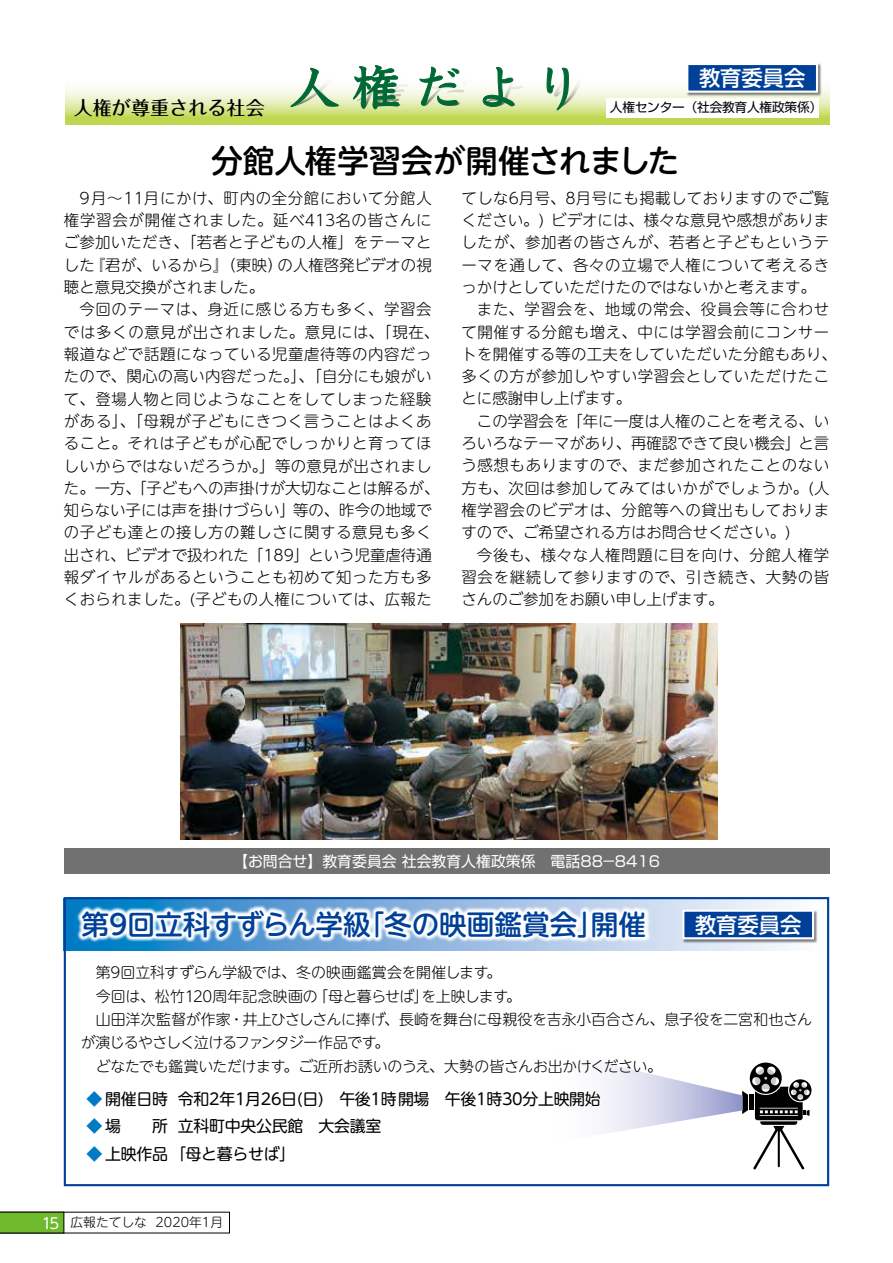
<style>
.page{position:relative;width:893px;height:1263px;background:#fff}
.page>*{position:absolute;margin:0;border:0;box-sizing:border-box;transform-origin:0 0}
.t1{font:51px "Utrillo Pro DB";letter-spacing:.205em;color:#006935}
.t2{font:500 31.95px "UD Shin M Go Pro";letter-spacing:-.005em;color:#000}
.t3{font:500 27.6px "UD Shin M Go Pro";color:#004098}
.t4{font:500 21.3px "UD Shin Go Pro";color:#fff}
.t5{font:500 19.05px "Maru Fo Pro";color:#000}
.t6{font:15.9px "UD Shin M Go Pro";letter-spacing:-.02em;color:#000}
.t7{font:300 15.45px/22.4px "UD Shin M Go Pro";letter-spacing:.04em;color:#000;text-align:justify}
.t8{font:300 15.45px "UD Shin M Go Pro";color:#000}
.t9{font:300 15.45px "UD Shin M Go Pro";letter-spacing:.015em;color:#000}
.t10{font:300 14.85px "UD Shin M Go Pro";letter-spacing:-.015em;color:#000}
.t11{font:14.85px "Shin Go Pr 6";color:#fff}
.t12{font:300 14.85px "UD Shin M Go Pro";letter-spacing:-.05em;color:#000}
.t13{font:12.75px "Shin Go Pr 6";letter-spacing:-.02em;color:#000}
.t14{font:300 12.75px "UD Shin M Go Pro";color:#000}
.s1{color:#007ac3}
.s2{font-weight:400;font-size:14.85px;color:#fff}
</style>
<div class="page">
<svg style="left:65px;top:79px;width:764px;height:46px"></svg>
<svg style="left:291px;top:68px;width:48px;height:39px"></svg>
<svg style="left:353px;top:65px;width:56px;height:44px"></svg>
<svg style="left:419px;top:66px;width:40px;height:40px"></svg>
<svg style="left:483px;top:67px;width:31px;height:40px"></svg>
<svg style="left:547px;top:67px;width:22px;height:43px"></svg>
<div style="left:607px;top:98px;width:212px;height:19px;background:#fff"></div>
<div style="left:686px;top:63px;width:136px;height:34px;background:#000;opacity:.5"></div>
<div style="left:687px;top:64px;width:130px;height:28px;background:#004098"></div>
<div style="left:686px;top:63px;width:132px;height:30px;border:2px solid #fff"></div>
<div style="left:64px;top:849px;width:765px;height:25px;background:#727171"></div>
<img style="left:180px;top:623px;width:538px;height:216px">
<svg style="left:67px;top:900px;width:745px;height:50px;background:#91bce2"></svg>
<div style="left:64px;top:897px;width:765px;height:289px;border:2px solid #004098"></div>
<svg style="left:77px;top:904px;width:574px;height:39px"></svg>
<div style="left:682px;top:910px;width:136px;height:33px;background:#000;opacity:.5"></div>
<div style="left:683px;top:911px;width:130px;height:27px;background:#004098"></div>
<div style="left:682px;top:909px;width:132px;height:30px;border:2px solid #fff"></div>
<svg style="left:604px;top:1062px;width:207px;height:107px"></svg>
<svg style="left:176px;top:1183px;width:259px;height:4px"></svg>
<svg style="left:0;top:1212px;width:230px;height:21px"></svg>
<p class="t5" style="left:74px;top:92px;width:193px">人権が尊重される社会</p>
<h1 class="t1" style="left:288px;top:54px;width:297px">人権だより</h1>
<h3 class="t4" style="left:699px;top:61px;width:108px">教育委員会</h3>
<p class="t13" style="left:610px;top:97px;width:214px">人権センター（社会教育人権政策係）</p>
<h2 class="t2" style="left:211px;top:134px;width:470px">分館人権学習会が開催されました</h2>
<p class="t7" style="left:64px;top:186px;width:369px;text-indent:15px">9月～11月にかけ、町内の全分館において分館人権学習会が開催されました。延べ413名の皆さんにご参加いただき、「若者と子どもの人権」をテーマとした『君が、いるから』（東映）の人権啓発ビデオの視聴と意見交換がされました。</p>
<p class="t7" style="left:64px;top:297px;width:377px;text-align:center">今回のテーマは、身近に感じる方も多く、学習会<br>では多くの意見が出されました。意見には、「現在、報道などで話題になっている児童虐待等の内容だったので、関心の高い内容だった。」、「自分にも娘がいて、登場人物と同じようなことをしてしまった経験がある」、「母親が子どもにきつく言うことはよくあること。それは子どもが心配でしっかりと育ってほしいからではないだろうか。」等の意見が出されました。一方、「子どもへの声掛けが大切なことは解るが、知らない子には声を掛けづらい」等の、昨今の地域での子ども達との接し方の難しさに関する意見も多く出され、ビデオで扱われた「189」という児童虐待通報ダイヤルがあるということも初めて知った方も多くおられました。(子どもの人権については、広報た</p>
<p class="t7" style="left:461px;top:186px;width:369px">てしな6月号、8月号にも掲載しておりますのでご覧</p>
<p class="t8" style="left:461px;top:208px;width:369px">ください。) ビデオには、様々な意見や感想がありま</p>
<p class="t7" style="left:461px;top:230px;width:369px">したが、参加者の皆さんが、若者と子どもというテ</p>
<p class="t7" style="left:461px;top:253px;width:369px">ーマを通して、各々の立場で人権について考えるき</p>
<p class="t8" style="left:461px;top:274px;width:356px">っかけとしていただけたのではないかと考えます。</p>
<p class="t7" style="left:477px;top:297px;width:354px">また、学習会を、地域の常会、役員会等に合わせ</p>
<p class="t7" style="left:461px;top:320px;width:369px">て開催する分館も増え、中には学習会前にコンサー</p>
<p class="t9" style="left:461px;top:341px;width:377px">トを開催する等の工夫をしていただいた分館もあり、</p>
<p class="t7" style="left:461px;top:364px;width:369px">多くの方が参加しやすい学習会としていただけたこ</p>
<p class="t8" style="left:461px;top:386px;width:171px">とに感謝申し上げます。</p>
<p class="t8" style="left:477px;top:408px;width:354px">この学習会を「年に一度は人権のことを考える、い</p>
<p class="t8" style="left:461px;top:431px;width:369px">ろいろなテーマがあり、再確認できて良い機会」と言</p>
<p class="t7" style="left:461px;top:454px;width:369px">う感想もありますので、まだ参加されたことのない</p>
<p class="t7" style="left:461px;top:476px;width:369px">方も、次回は参加してみてはいかがでしょうか。(人</p>
<p class="t7" style="left:461px;top:498px;width:369px">権学習会のビデオは、分館等への貸出もしておりま</p>
<p class="t8" style="left:461px;top:520px;width:331px">すので、ご希望される方はお問合せください。)</p>
<p class="t7" style="left:477px;top:543px;width:354px">今後も、様々な人権問題に目を向け、分館人権学</p>
<p class="t7" style="left:461px;top:565px;width:369px">習会を継続して参りますので、引き続き、大勢の皆</p>
<p class="t8" style="left:461px;top:587px;width:264px">さんのご参加をお願い申し上げます。</p>
<p class="t11" style="left:233px;top:849px;width:429px">【お問合せ】教育委員会 社会教育人権政策係　電話88－8416</p>
<h3 class="t3" style="left:82px;top:902px;width:566px">第9回立科すずらん学級「冬の映画鑑賞会」開催</h3>
<h3 class="t4" style="left:695px;top:907px;width:108px">教育委員会</h3>
<p class="t10" style="left:96px;top:961px;width:407px">第9回立科すずらん学級では、冬の映画鑑賞会を開催します。</p>
<p class="t10" style="left:96px;top:984px;width:427px">今回は、松竹120周年記念映画の「母と暮らせば」を上映します。</p>
<p class="t10" style="left:96px;top:1007px;width:718px">山田洋次監督が作家・井上ひさしさんに捧げ、長崎を舞台に母親役を吉永小百合さん、息子役を二宮和也さん</p>
<p class="t12" style="left:81px;top:1031px;width:310px">が演じるやさしく泣けるファンタジー作品です。</p>
<p class="t10" style="left:96px;top:1054px;width:568px">どなたでも鑑賞いただけます。ご近所お誘いのうえ、大勢の皆さんお出かけください。</p>
<p class="t6" style="left:86px;top:1086px;width:516px"><span class="s1">◆</span> 開催日時 令和2年1月26日(日)　午後1時開場　午後1時30分上映開始</p>
<p class="t6" style="left:86px;top:1113px;width:296px"><span class="s1">◆</span> 場　　所 立科町中央公民館　大会議室</p>
<p class="t6" style="left:86px;top:1141px;width:210px"><span class="s1">◆</span> 上映作品 「母と暮らせば」</p>
<p class="t14" style="left:42px;top:1212px;width:183px"><span class="s2">15</span> 広報たてしな 2020年1月</p>
</div>
